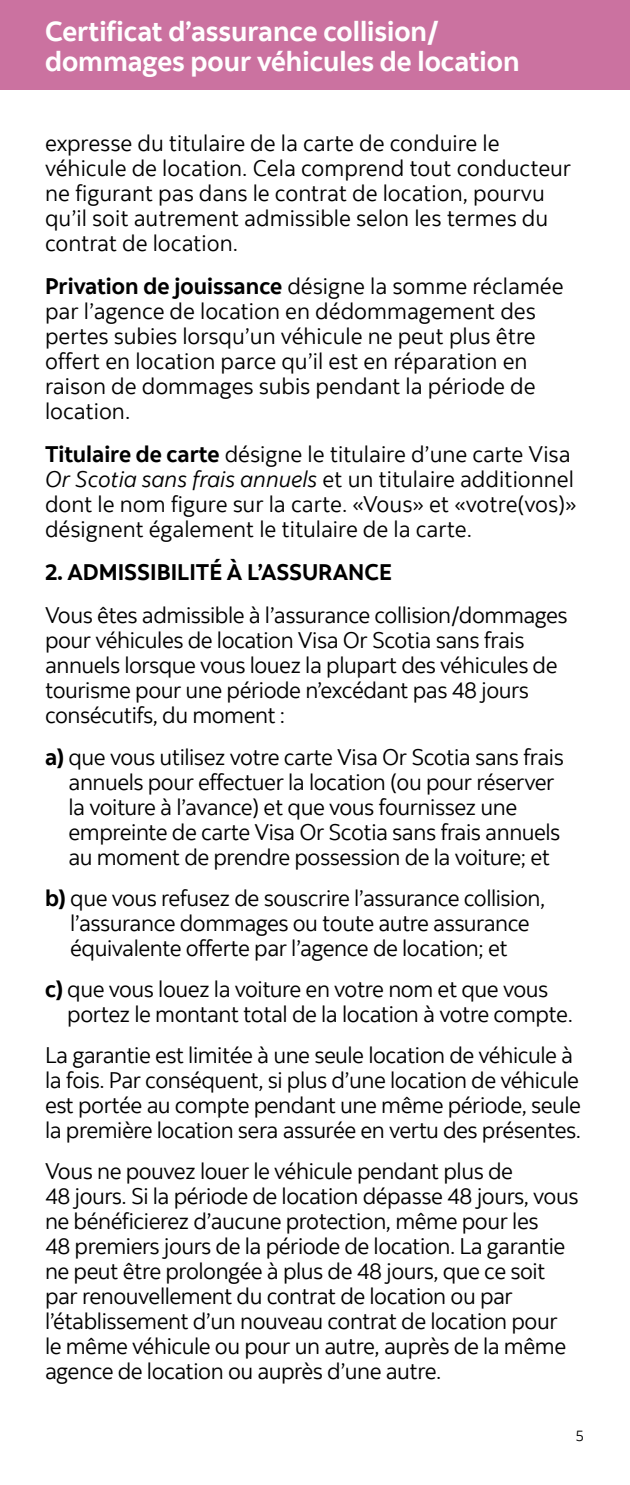
<style>
.page{position:relative;width:630px;height:1485px;background:#fff}
.page>*{position:absolute;margin:0;border:0;box-sizing:border-box;transform-origin:0 0}
.t1{font:700 27.5px/30px "Scotia";color:#fff}
.t2{font:22.5px/25px "Scotia";letter-spacing:-.02em;color:#000}
.t3{font:22.5px/25px "Scotia";color:#000}
.t4{font:700 22.5px "Scotia";color:#000}
.t5{font:15px "Scotia";color:#000}
.s1{font-weight:700}
.s2{font-style:italic}
</style>
<div class="page">
<div style="left:0;top:0;width:630px;height:90px;background:#cb72a0"></div>
<p class="t1" style="left:45px;top:16px;width:476px">Certificat d’assurance collision/ dommages pour véhicules de location</p>
<p class="t3" style="left:45px;top:131px;width:528px">expresse du titulaire de la carte de conduire le véhicule de location. Cela comprend tout conducteur ne figurant pas dans le contrat de location, pourvu qu’il soit autrement admissible selon les termes du contrat de location.</p>
<p class="t3" style="left:45px;top:274px;width:520px"><span class="s1">Privation de jouissance</span> désigne la somme réclamée par l’agence de location en dédommagement des pertes subies lorsqu’un véhicule ne peut plus être offert en location parce qu’il est en réparation en raison de dommages subis pendant la période de location.</p>
<p class="t3" style="left:45px;top:442px;width:533px"><span class="s1">Titulaire de carte</span> désigne le titulaire d’une carte Visa <span class="s2">Or Scotia sans frais annuels</span> et un titulaire additionnel dont le nom figure sur la carte. «Vous» et «votre(vos)» désignent également le titulaire de la carte.</p>
<p class="t4" style="left:45px;top:558px;width:348px">2. ADMISSIBILITÉ À L’ASSURANCE</p>
<p class="t2" style="left:45px;top:603px;width:524px">Vous êtes admissible à l’assurance collision/dommages pour véhicules de location Visa Or Scotia sans frais annuels lorsque vous louez la plupart des véhicules de tourisme pour une période n’excédant pas 48 jours consécutifs, du moment :</p>
<p class="t2" style="left:69px;top:744px;width:497px;text-indent:-24px"><span class="s1">a)</span> que vous utilisez votre carte Visa Or Scotia sans frais annuels pour effectuer la location (ou pour réserver la voiture à l’avance) et que vous fournissez une empreinte de carte Visa Or Scotia sans frais annuels au moment de prendre possession de la voiture; et</p>
<p class="t2" style="left:45px;top:885px;width:502px;text-align:center"><span class="s1">b)</span> que vous refusez de souscrire l’assurance collision, l’assurance dommages ou toute autre assurance équivalente offerte par l’agence de location; et</p>
<p class="t2" style="left:67px;top:976px;width:507px;text-indent:-22px"><span class="s1">c)</span> que vous louez la voiture en votre nom et que vous portez le montant total de la location à votre compte.</p>
<p class="t2" style="left:45px;top:1043px;width:538px">La garantie est limitée à une seule location de véhicule à la fois. Par conséquent, si plus d’une location de véhicule est portée au compte pendant une même période, seule la première location sera assurée en vertu des présentes.</p>
<p class="t2" style="left:45px;top:1159px;width:535px">Vous ne pouvez louer le véhicule pendant plus de<br>48 jours. Si la période de location dépasse 48 jours, vous ne bénéficierez d’aucune protection, même pour les<br>48 premiers jours de la période de location. La garantie ne peut être prolongée à plus de 48 jours, que ce soit par renouvellement du contrat de location ou par l’établissement d’un nouveau contrat de location pour le même véhicule ou pour un autre, auprès de la même agence de location ou auprès d’une autre.</p>
<p class="t5" style="left:576px;top:1426px;width:9px">5</p>
</div>
